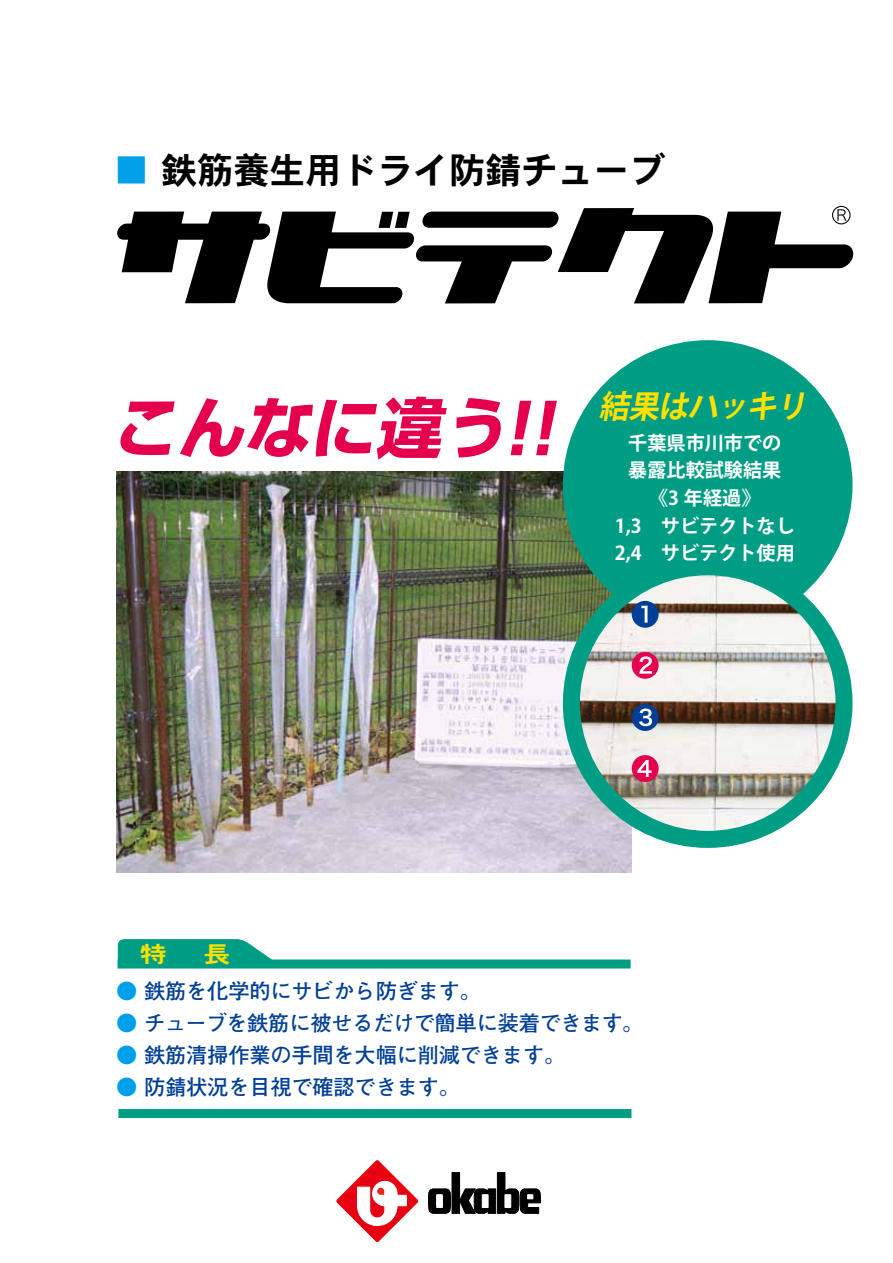
<style>
.page{position:relative;width:893px;height:1263px;background:#fff}
.page>*{position:absolute;margin:0;border:0;box-sizing:border-box;transform-origin:0 0}
.t1{font:italic 700 65.85px "Shin Go Pro";color:#e5004f}
.t2{font:36px "DFHS Gothic Std W7";color:#000}
.t3{font:italic 700 31.95px "Koz Go Pro";color:#ffe100;scale:.95 1}
.t4{font:22.5px "DFHS Gothic Std W7";color:#ffe100;scale:1.2 1}
.t5{font:700 21.3px "Futo Go B101 Pro";letter-spacing:-.01em;color:#003f98}
.t6{font:700 21.3px "Futo Go B101 Pro";letter-spacing:-.03em;color:#003f98}
.t7{font:700 19.2px/27.6px "Koz Go Pro";color:#fff;text-align:center}
.s1{color:#00a0e9}
.s2{font-size:69.15px}
</style>
<div class="page">
<img style="left:116px;top:471px;width:515px;height:401px">
<div style="left:571px;top:349px;width:273px;height:272px;background:#009d85;border-radius:50%"></div>
<div style="left:563px;top:340px;width:289px;height:290px;border:17px solid #009d85;border-radius:50%"></div>
<img style="left:571px;top:567px;width:273px;height:272px;border-radius:136px">
<div style="left:563px;top:558px;width:289px;height:290px;border:17px solid #009d85;border-radius:50%"></div>
<div style="left:832px;top:206px;width:19px;height:18px;border:1px solid #000;border-radius:50%"></div>
<div style="left:632px;top:601px;width:27px;height:27px;background:#003f98;border-radius:50%"></div>
<div style="left:632px;top:652px;width:27px;height:27px;background:#e5004f;border-radius:50%"></div>
<div style="left:632px;top:704px;width:27px;height:27px;background:#003f98;border-radius:50%"></div>
<div style="left:632px;top:755px;width:27px;height:27px;background:#e5004f;border-radius:50%"></div>
<svg style="left:641px;top:606px;width:7px;height:17px"></svg>
<svg style="left:639px;top:656px;width:13px;height:18px"></svg>
<svg style="left:639px;top:708px;width:13px;height:18px"></svg>
<svg style="left:637px;top:760px;width:14px;height:17px"></svg>
<div style="left:118px;top:1109px;width:513px;height:9px;background:#009d85"></div>
<div style="left:118px;top:959px;width:513px;height:9px;background:#009d85"></div>
<svg style="left:117px;top:208px;width:736px;height:95px"></svg>
<div style="left:452px;top:1172px;width:8px;height:41px;background:#000"></div>
<svg style="left:428px;top:1189px;width:23px;height:24px"></svg>
<div style="left:437px;top:1195px;width:5px;height:12px;background:#fff"></div>
<div style="left:437px;top:1195px;width:5px;height:12px;border:1px solid #fff"></div>
<svg style="left:459px;top:1172px;width:81px;height:41px"></svg>
<svg style="left:337px;top:1160px;width:81px;height:82px"></svg>
<svg style="left:118px;top:939px;width:162px;height:21px"></svg>
<h2 class="t2" style="left:113px;top:150px;width:553px"><span class="s1">■</span> 鉄筋養生用ドライ防錆チューブ</h2>
<h1 class="t1" style="left:111px;top:376px;width:461px">こんなに違う<span class="s2">!!</span></h1>
<h3 class="t3" style="left:599px;top:386px;width:228px">結果はハッキリ</h3>
<p class="t7" style="left:615px;top:430px;width:182px">千葉県市川市での<br>暴露比較試験結果《3 年経過》<br>1,3　サビテクトなし<br>2,4　サビテクト使用</p>
<p class="t4" style="left:140px;top:941px;width:24px">特</p>
<p class="t4" style="left:204px;top:941px;width:24px">長</p>
<p class="t5" style="left:116px;top:974px;width:366px"><span class="s1">●</span> 鉄筋を化学的にサビから防ぎます。</p>
<p class="t6" style="left:116px;top:1006px;width:529px"><span class="s1">●</span> チューブを鉄筋に被せるだけで簡単に装着できます。</p>
<p class="t5" style="left:116px;top:1038px;width:451px"><span class="s1">●</span> 鉄筋清掃作業の手間を大幅に削減できます。</p>
<p class="t5" style="left:116px;top:1070px;width:345px"><span class="s1">●</span> 防錆状況を目視で確認できます。</p>
</div>
